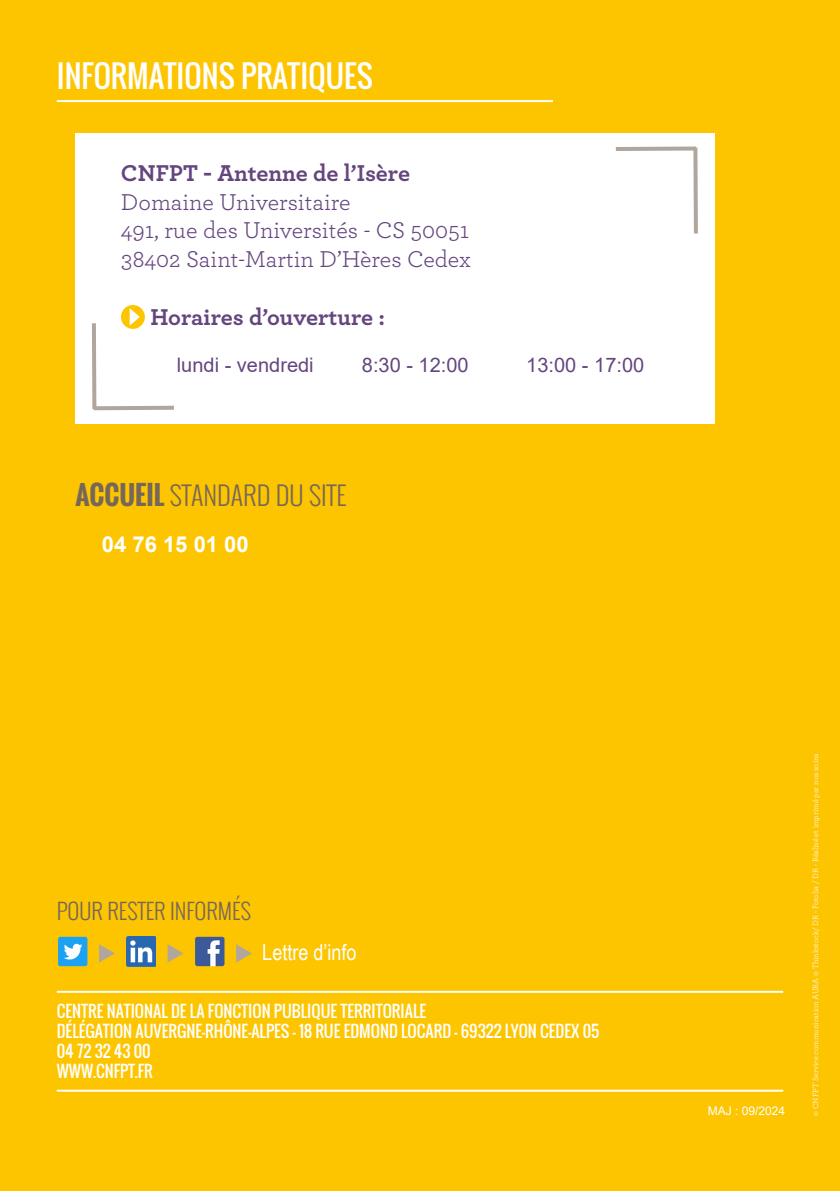
<style>
.page{position:relative;width:840px;height:1191px;background:#fff}
.page>*{position:absolute;margin:0;border:0;box-sizing:border-box;transform-origin:0 0}
.t1{font:30px "Oswald";color:#fff}
.t2{font:300 26px "Oswald";color:#77675a}
.t3{font:24px/28.8px "Archer";color:#64467f}
.t4{font:700 24px "Archer";color:#64467f}
.t5{font:300 22px "Oswald";color:#77675a}
.t6{font:22px "Arial Narrow";color:#fff}
.t7{font:700 22px "Arial";color:#fff}
.t8{font:20px "Arial";color:#64467f}
.t9{font:16px/20px "Oswald";color:#fff}
.t10{font:12px "Arial";color:#fff}
.t11{font:8px "Archer";color:#fff}
.s1{font-weight:700}
</style>
<div class="page">
<div style="left:0;top:0;width:839px;height:1191px;background:#fdc500"></div>
<hr style="left:57px;top:990px;width:725px;height:2px;background:#fff">
<hr style="left:57px;top:1089px;width:725px;height:2px;background:#fff">
<hr style="left:57px;top:100px;width:495px;height:2px;background:#fff">
<div style="left:75px;top:133px;width:639px;height:290px;background:#fff"></div>
<div style="left:122px;top:306px;width:22px;height:22px;background:#fdc500;border-radius:50%"></div>
<div style="left:121px;top:305px;width:24px;height:24px;border:2px solid #fdc500;border-radius:50%"></div>
<svg style="left:130px;top:308px;width:10px;height:18px"></svg>
<hr style="left:92px;top:323px;width:4px;height:86px;background:#b0a69d">
<hr style="left:94px;top:406px;width:80px;height:4px;background:#b0a69d">
<svg style="left:693px;top:147px;width:4px;height:86px"></svg>
<div style="left:615px;top:146px;width:80px;height:5px;background:#b0a69d"></div>
<img style="left:58px;top:936px;width:29px;height:30px">
<img style="left:195px;top:936px;width:29px;height:30px">
<img style="left:126px;top:936px;width:30px;height:30px">
<svg style="left:167px;top:944px;width:16px;height:18px"></svg>
<svg style="left:236px;top:944px;width:16px;height:18px"></svg>
<svg style="left:99px;top:944px;width:16px;height:18px"></svg>
<h1 class="t1" style="left:57px;top:53px;width:317px">INFORMATIONS PRATIQUES</h1>
<h3 class="t4" style="left:121px;top:154px;width:290px">CNFPT - Antenne de l’Isère</h3>
<h3 class="t3" style="left:121px;top:186px;width:351px">Domaine Universitaire<br>491, rue des Universités - CS 50051<br>38402 Saint-Martin D’Hères Cedex</h3>
<h3 class="t4" style="left:150px;top:298px;width:236px">Horaires d’ouverture :</h3>
<p class="t8" style="left:177px;top:351px;width:138px">lundi - vendredi</p>
<p class="t8" style="left:361px;top:351px;width:108px">8:30 - 12:00</p>
<p class="t8" style="left:526px;top:351px;width:119px">13:00 - 17:00</p>
<h2 class="t2" style="left:75px;top:476px;width:272px"><span class="s1">ACCUEIL</span> STANDARD DU SITE</h2>
<h3 class="t7" style="left:102px;top:529px;width:148px">04 76 15 01 00</h3>
<h3 class="t5" style="left:57px;top:895px;width:195px">POUR RESTER INFORMÉS</h3>
<h3 class="t6" style="left:262px;top:936px;width:96px">Lettre d’info</h3>
<p class="t9" style="left:57px;top:1001px;width:544px">CENTRE NATIONAL DE LA FONCTION PUBLIQUE TERRITORIALE<br>DÉLÉGATION AUVERGNE-RHÔNE-ALPES - 18 RUE EDMOND LOCARD - 69322 LYON CEDEX 05<br>04 72 32 43 00<br>WWW.CNFPT.FR</p>
<p class="t10" style="left:707px;top:1102px;width:79px">MAJ : 09/2024</p>
<p class="t11" style="left:809px;top:1115px;width:364px;rotate:-90deg">© CNFPT Service communication AURA © Thinkstock/ DR - Fotolia / DR - Réalisé et imprimé par nos soins</p>
</div>
